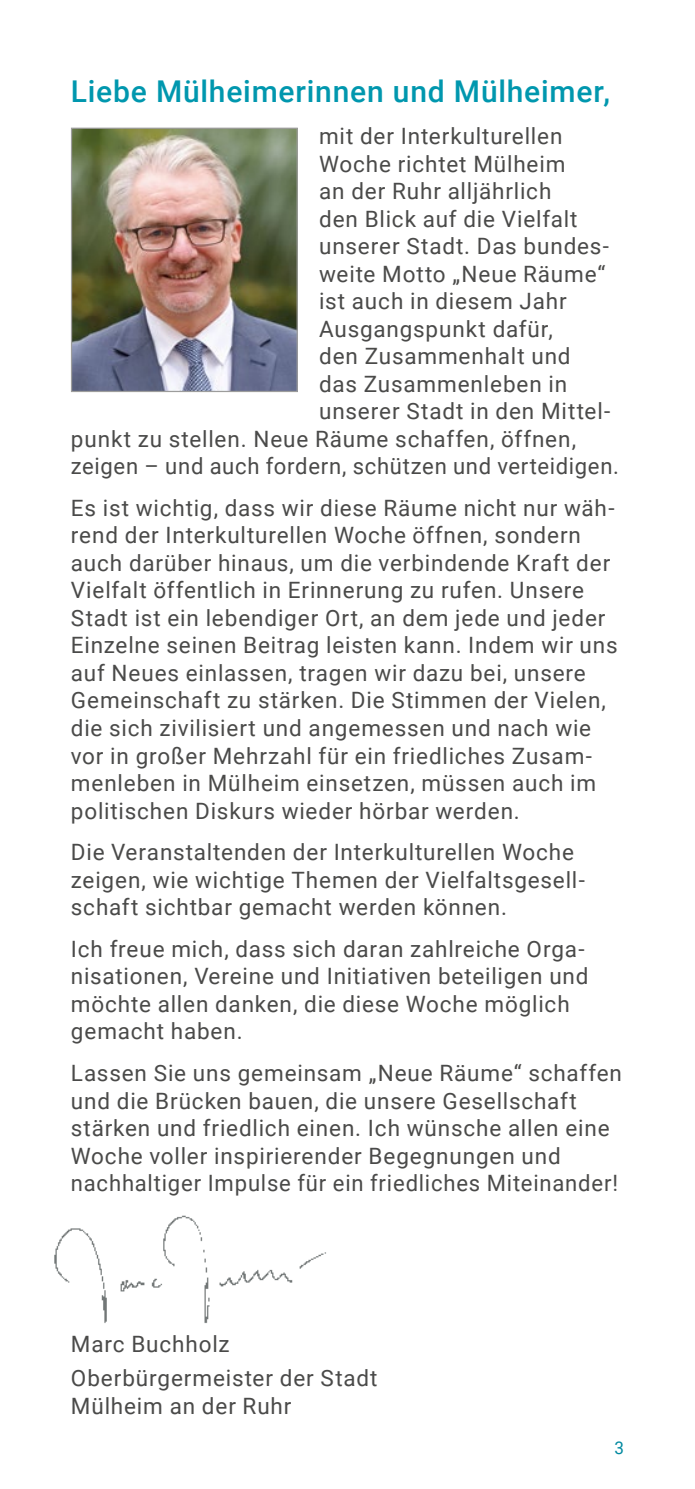
<style>
.page{position:relative;width:695px;height:1489px;background:#fff}
.page>*{position:absolute;margin:0;border:0;box-sizing:border-box;transform-origin:0 0}
.t1{font:500 30px "Roboto";letter-spacing:.025em;color:#0097ae}
.t2{font:22.5px/27.5px "Roboto";letter-spacing:.035em;color:#4a4a49}
.t3{font:17.5px "Roboto";color:#0089a0}
</style>
<div class="page">
<img style="left:73px;top:130px;width:223px;height:260px">
<div style="left:71px;top:128px;width:227px;height:264px;border:1px solid #9d9d9c"></div>
<img style="left:54px;top:1215px;width:272px;height:108px">
<h1 class="t1" style="left:71px;top:71px;width:540px">Liebe Mülheimerinnen und Mülheimer,</h1>
<p class="t2" style="left:319px;top:121px;width:245px">mit der Interkulturellen</p>
<p class="t2" style="left:319px;top:149px;width:248px">Woche richtet Mülheim</p>
<p class="t2" style="left:319px;top:176px;width:234px">an der Ruhr alljährlich</p>
<p class="t2" style="left:319px;top:204px;width:260px">den Blick auf die Vielfalt</p>
<p class="t2" style="left:319px;top:231px;width:291px">unserer Stadt. Das bundes-</p>
<p class="t2" style="left:319px;top:259px;width:288px">weite Motto „Neue Räume“</p>
<p class="t2" style="left:319px;top:286px;width:249px">ist auch in diesem Jahr</p>
<p class="t2" style="left:319px;top:314px;width:235px">Ausgangspunkt dafür,</p>
<p class="t2" style="left:319px;top:341px;width:253px">den Zusammenhalt und</p>
<p class="t2" style="left:319px;top:369px;width:249px">das Zusammenleben in</p>
<p class="t2" style="left:319px;top:396px;width:293px">unserer Stadt in den Mittel-</p>
<p class="t2" style="left:71px;top:424px;width:506px">punkt zu stellen. Neue Räume schaffen, öffnen,</p>
<p class="t2" style="left:71px;top:451px;width:549px">zeigen – und auch fordern, schützen und verteidigen.</p>
<p class="t2" style="left:71px;top:493px;width:548px">Es ist wichtig, dass wir diese Räume nicht nur wäh&shy;rend der Interkulturellen Woche öffnen, sondern auch darüber hinaus, um die verbindende Kraft der Vielfalt öffentlich in Erinnerung zu rufen. Unsere Stadt ist ein lebendiger Ort, an dem jede und jeder Einzelne seinen Beitrag leisten kann. Indem wir uns auf Neues einlassen, tragen wir dazu bei, unsere Gemeinschaft zu stärken. Die Stimmen der Vielen, die sich zivilisiert und angemessen und nach wie vor in großer Mehrzahl für ein friedliches Zusam&shy;menleben in Mülheim einsetzen, müssen auch im politischen Diskurs wieder hörbar werden.</p>
<p class="t2" style="left:71px;top:837px;width:515px">Die Veranstaltenden der Interkulturellen Woche zeigen, wie wichtige Themen der Vielfaltsgesell&shy;schaft sichtbar gemacht werden können.</p>
<p class="t2" style="left:71px;top:934px;width:519px">Ich freue mich, dass sich daran zahlreiche Orga&shy;nisationen, Vereine und Initiativen beteiligen und möchte allen danken, die diese Woche möglich gemacht haben.</p>
<p class="t2" style="left:71px;top:1058px;width:552px">Lassen Sie uns gemeinsam „Neue Räume“ schaffen und die Brücken bauen, die unsere Gesellschaft stärken und friedlich einen. Ich wünsche allen eine Woche voller inspirierender Begegnungen und nachhaltiger Impulse für ein friedliches Miteinander!</p>
<p class="t2" style="left:71px;top:1325px;width:308px;line-height:34.5px">Marc Buchholz<br>Oberbürgermeister der Stadt</p>
<p class="t2" style="left:71px;top:1391px;width:222px">Mülheim an der Ruhr</p>
<p class="t3" style="left:614px;top:1434px;width:11px">3</p>
</div>
